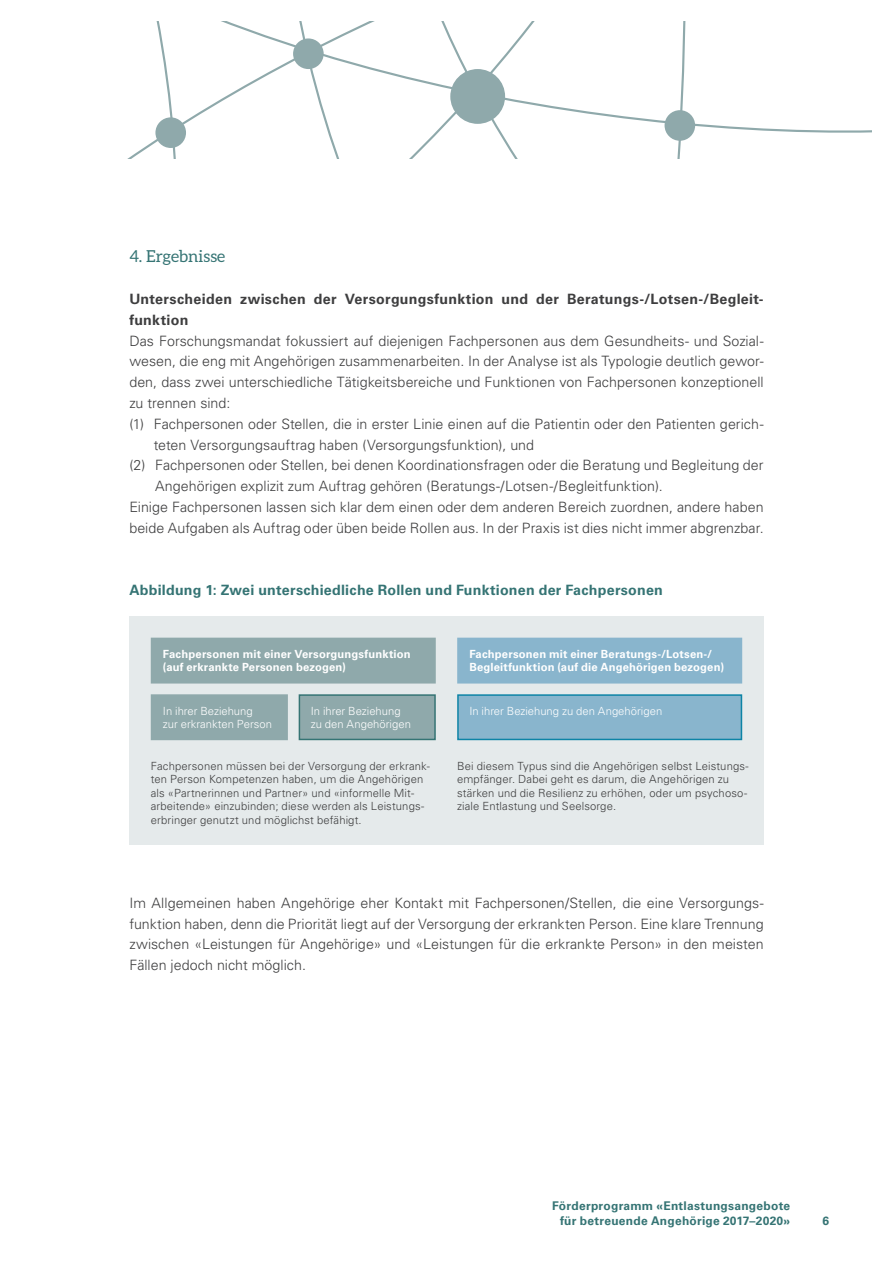
<style>
.page{position:relative;width:893px;height:1263px;background:#fff}
.page>*{position:absolute;margin:0;border:0;box-sizing:border-box;transform-origin:0 0}
.t1{font:16.5px "Aleo";color:#357474}
.t2{font:300 14.25px/20.9px "Univers LT";color:#3e3e3f;text-align:justify}
.t3{font:700 14.25px/20.9px "Univers LT";letter-spacing:.02em;color:#3e3e3f}
.t4{font:700 14.25px "Univers LT";letter-spacing:.015em;color:#357474}
.t5{font:700 12px/15px "Univers LT";letter-spacing:.02em;color:#357474;text-align:right}
.t6{font:300 11.25px/13.5px "Univers LT";letter-spacing:.01em;color:#3e3e3f}
.t7{font:700 11.25px/13.5px "Univers LT";letter-spacing:.015em;color:#fff}
.t8{font:300 11.25px/13.5px "Univers LT";color:#fff}
</style>
<div class="page">
<div style="left:129px;top:616px;width:635px;height:229px;background:#e5eaeb"></div>
<div style="left:152px;top:638px;width:283px;height:45px;background:#8fa9ab"></div>
<div style="left:152px;top:695px;width:135px;height:44px;background:#8fa9ab"></div>
<div style="left:151px;top:694px;width:137px;height:46px;border:2px solid #8fa9ab"></div>
<div style="left:458px;top:695px;width:283px;height:44px;background:#89b5cd"></div>
<div style="left:457px;top:694px;width:285px;height:46px;border:2px solid #0d84a6"></div>
<div style="left:299px;top:695px;width:136px;height:44px;background:#8fa9ab"></div>
<div style="left:299px;top:694px;width:137px;height:46px;border:2px solid #357474"></div>
<div style="left:458px;top:638px;width:283px;height:45px;background:#89b5cd"></div>
<svg style="left:129px;top:21px;width:743px;height:137px"></svg>
<div style="left:665px;top:110px;width:30px;height:31px;background:#8fa9ab;border-radius:50%"></div>
<div style="left:155px;top:117px;width:31px;height:31px;background:#8fa9ab;border-radius:50%"></div>
<div style="left:293px;top:38px;width:31px;height:31px;background:#8fa9ab;border-radius:50%"></div>
<div style="left:450px;top:69px;width:55px;height:55px;background:#8fa9ab;border-radius:50%"></div>
<p class="t1" style="left:129px;top:247px;width:98px">4. Ergebnisse</p>
<p class="t3" style="left:129px;top:289px;width:635px">Unterscheiden zwischen der Versorgungsfunktion und der Beratungs-/Lotsen-/Begleit&shy;funktion</p>
<p class="t2" style="left:129px;top:330px;width:636px">Das Forschungsmandat fokussiert auf diejenigen Fachpersonen aus dem Gesundheits- und Sozial-</p>
<p class="t2" style="left:129px;top:351px;width:636px">wesen, die eng mit Angehörigen zusammenarbeiten. In der Analyse ist als Typologie deutlich gewor-</p>
<p class="t2" style="left:129px;top:372px;width:636px">den, dass zwei unterschiedliche Tätigkeitsbereiche und Funktionen von Fachpersonen konzeptionell</p>
<p class="t2" style="left:129px;top:392px;width:103px">zu trennen sind:</p>
<p class="t2" style="left:129px;top:413px;width:636px">(1) Fachpersonen oder Stellen, die in erster Linie einen auf die Patientin oder den Patienten gerich-</p>
<p class="t2" style="left:154px;top:434px;width:382px">teten Versorgungsauftrag haben (Versorgungsfunktion), und</p>
<p class="t2" style="left:129px;top:455px;width:636px">(2) Fachpersonen oder Stellen, bei denen Koordinationsfragen oder die Beratung und Begleitung der</p>
<p class="t2" style="left:155px;top:476px;width:509px">Angehörigen explizit zum Auftrag gehören (Beratungs-/Lotsen-/Begleitfunktion).</p>
<p class="t2" style="left:129px;top:497px;width:636px">Einige Fachpersonen lassen sich klar dem einen oder dem anderen Bereich zuordnen, andere haben</p>
<p class="t2" style="left:129px;top:517px;width:636px">beide Aufgaben als Auftrag oder üben beide Rollen aus. In der Praxis ist dies nicht immer abgrenzbar.</p>
<p class="t4" style="left:129px;top:582px;width:535px">Abbildung 1: Zwei unterschiedliche Rollen und Funktionen der Fachpersonen</p>
<p class="t7" style="left:163px;top:647px;width:249px">Fachpersonen mit einer Versorgungsfunktion (auf erkrankte Personen bezogen)</p>
<p class="t8" style="left:163px;top:704px;width:111px">In ihrer Beziehung<br>zur erkrankten Person</p>
<p class="t8" style="left:311px;top:704px;width:91px">In ihrer Beziehung</p>
<p class="t8" style="left:469px;top:704px;width:194px">In ihrer Beziehung zu den Angehörigen</p>
<p class="t7" style="left:469px;top:647px;width:256px">Fachpersonen mit einer Beratungs-/Lotsen-/<br>Begleitfunktion (auf die Angehörigen bezogen)</p>
<p class="t8" style="left:311px;top:717px;width:102px">zu den Angehörigen</p>
<p class="t6" style="left:151px;top:759px;width:281px">Fachpersonen müssen bei der Versorgung der erkrank&shy;ten Person Kompetenzen haben, um die Angehörigen als «Partnerinnen und Partner» und «informelle Mit&shy;arbeitende» einzubinden; diese werden als Leistungs&shy;erbringer genutzt und möglichst befähigt.</p>
<p class="t6" style="left:457px;top:759px;width:293px">Bei diesem Typus sind die Angehörigen selbst Leistungs&shy;empfänger. Dabei geht es darum, die Angehörigen zu stärken und die Resilienz zu erhöhen, oder um psychoso&shy;ziale Entlastung und Seelsorge.</p>
<p class="t2" style="left:129px;top:892px;width:636px">Im Allgemeinen haben Angehörige eher Kontakt mit Fachpersonen/Stellen, die eine Versorgungs&shy;funktion haben, denn die Priorität liegt auf der Versorgung der erkrankten Person. Eine klare Trennung zwischen «Leistungen für Angehörige» und «Leistungen für die erkrankte Person» in den meisten Fällen jedoch nicht möglich.</p>
<p class="t5" style="left:552px;top:1198px;width:240px">Förderprogramm «Entlastungsangebote für betreuende Angehörige 2017–2020»</p>
<p class="t5" style="left:822px;top:1213px;width:8px">6</p>
</div>
